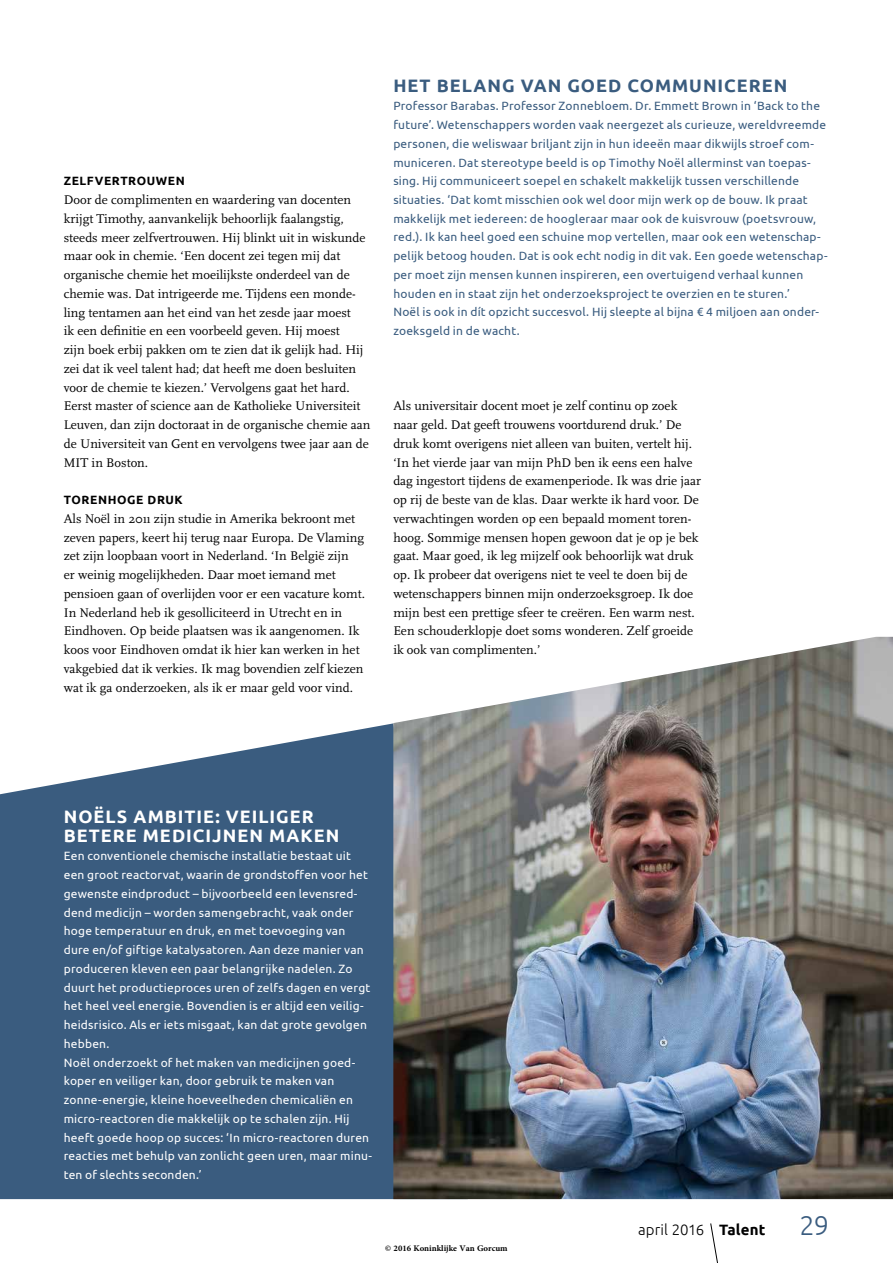
<style>
.page{position:relative;width:893px;height:1263px;background:#fff}
.page>*{position:absolute;margin:0;border:0;box-sizing:border-box;transform-origin:0 0}
.t1{font:300 27px "Ubuntu";color:#3a5c7f}
.t2{font:700 18px/18.8px "Ubuntu";letter-spacing:.055em;color:#fff}
.t3{font:700 18px "Ubuntu";letter-spacing:.055em;color:#3a5c7f}
.t4{font:300 15px "Ubuntu";letter-spacing:.005em;color:#000}
.t5{font:13.2px/18.8px "Scala OT";color:#000}
.t6{font:12px/18.8px "Ubuntu";letter-spacing:.015em;color:#3a5c7f}
.t7{font:12px/18.8px "Ubuntu";letter-spacing:.015em;color:#fff}
.t8{font:700 12px "Ubuntu";letter-spacing:.05em;color:#000}
.t9{font:700 12px "Adobe Arabic";color:#000}
.s1{font-weight:700}
</style>
<div class="page">
<svg style="left:710px;top:1223px;width:8px;height:40px"></svg>
<svg style="left:0;top:723px;width:393px;height:476px;background:#486888"></svg>
<img style="left:393px;top:637px;width:500px;height:562px">
<p class="t8" style="left:64px;top:174px;width:123px">ZELFVERTROUWEN</p>
<p class="t5" style="left:64px;top:190px;width:308px">Door de complimenten en waardering van docenten krijgt Timothy, aanvankelijk behoorlijk faalangstig, steeds meer zelfvertrouwen. Hij blinkt uit in wiskunde maar ook in chemie. ‘Een docent zei tegen mij dat organische chemie het moeilijkste onderdeel van de chemie was. Dat intrigeerde me. Tijdens een monde&shy;ling tentamen aan het eind van het zesde jaar moest<br>ik een definitie en een voorbeeld geven. Hij moest<br>zijn boek erbij pakken om te zien dat ik gelijk had. Hij zei dat ik veel talent had; dat heeft me doen besluiten voor de chemie te kiezen.’ Vervolgens gaat het hard.<br>Eerst master of science aan de Katholieke Universiteit Leuven, dan zijn doctoraat in de organische chemie aan de Universiteit van Gent en vervolgens twee jaar aan de MIT in Boston.</p>
<p class="t8" style="left:64px;top:492px;width:121px">TORENHOGE DRUK</p>
<p class="t5" style="left:64px;top:509px;width:303px">Als Noël in 2011 zijn studie in Amerika bekroont met zeven papers, keert hij terug naar Europa. De Vlaming zet zijn loopbaan voort in Nederland. ‘In België zijn<br>er weinig mogelijkheden. Daar moet iemand met pensioen gaan of overlijden voor er een vacature komt.<br>In Nederland heb ik gesolliciteerd in Utrecht en in Eindhoven. Op beide plaatsen was ik aangenomen. Ik koos voor Eindhoven omdat ik hier kan werken in het vakgebied dat ik verkies. Ik mag bovendien zelf kiezen wat ik ga onderzoeken, als ik er maar geld voor vind.</p>
<h2 class="t3" style="left:393px;top:74px;width:396px">HET BELANG VAN GOED COMMUNICEREN</h2>
<p class="t6" style="left:393px;top:96px;width:436px">Professor Barabas. Professor Zonnebloem. Dr. Emmett Brown in ‘Back to the future’. Wetenschappers worden vaak neergezet als curieuze, wereldvreemde personen, die weliswaar briljant zijn in hun ideeën maar dikwijls stroef com&shy;municeren. Dat stereotype beeld is op Timothy Noël allerminst van toepas&shy;sing. Hij communiceert soepel en schakelt makkelijk tussen verschillende situaties. ‘Dat komt misschien ook wel door mijn werk op de bouw. Ik praat makkelijk met iedereen: de hoogleraar maar ook de kuisvrouw (poetsvrouw, red.). Ik kan heel goed een schuine mop vertellen, maar ook een wetenschap&shy;pelijk betoog houden. Dat is ook echt nodig in dit vak. Een goede wetenschap&shy;per moet zijn mensen kunnen inspireren, een overtuigend verhaal kunnen houden en in staat zijn het onderzoeksproject te overzien en te sturen.’<br>Noël is ook in dít opzicht succesvol. Hij sleepte al bijna € 4 miljoen aan onder&shy;zoeksgeld in de wacht.</p>
<p class="t5" style="left:393px;top:397px;width:309px">Als universitair docent moet je zelf continu op zoek naar geld. Dat geeft trouwens voortdurend druk.’ De druk komt overigens niet alleen van buiten, vertelt hij. ‘In het vierde jaar van mijn PhD ben ik eens een halve dag ingestort tijdens de examenperiode. Ik was drie jaar op rij de beste van de klas. Daar werkte ik hard voor. De verwachtingen worden op een bepaald moment toren&shy;hoog. Sommige mensen hopen gewoon dat je op je bek gaat. Maar goed, ik leg mijzelf ook behoorlijk wat druk op. Ik probeer dat overigens niet te veel te doen bij de wetenschappers binnen mijn onderzoeksgroep. Ik doe mijn best een prettige sfeer te creëren. Een warm nest.<br>Een schouderklopje doet soms wonderen. Zelf groeide ik ook van complimenten.’</p>
<h2 class="t2" style="left:64px;top:807px;width:277px">NOËLS AMBITIE: VEILIGER<br>BETERE MEDICIJNEN MAKEN</h2>
<p class="t7" style="left:64px;top:846px;width:310px">Een conventionele chemische installatie bestaat uit een groot reactorvat, waarin de grondstoffen voor het gewenste eindproduct – bijvoorbeeld een levensred&shy;dend medicijn – worden samengebracht, vaak onder hoge temperatuur en druk, en met toevoeging van dure en/of giftige katalysatoren. Aan deze manier van produceren kleven een paar belangrijke nadelen. Zo duurt het productieproces uren of zelfs dagen en vergt het heel veel energie. Bovendien is er altijd een veilig&shy;heidsrisico. Als er iets misgaat, kan dat grote gevolgen hebben.<br>Noël onderzoekt of het maken van medicijnen goed&shy;koper en veiliger kan, door gebruik te maken van zonne-energie, kleine hoeveelheden chemicaliën en micro-reactoren die makkelijk op te schalen zijn. Hij heeft goede hoop op succes: ‘In micro-reactoren duren reacties met behulp van zonlicht geen uren, maar minu&shy;ten of slechts seconden.’</p>
<p class="t9" style="left:385px;top:1240px;width:124px">© 2016 Koninklijke Van Gorcum</p>
<p class="t4" style="left:638px;top:1221px;width:129px">april 2016 <span class="s1">Talent</span></p>
<h1 class="t1" style="left:799px;top:1209px;width:31px">29</h1>
</div>
